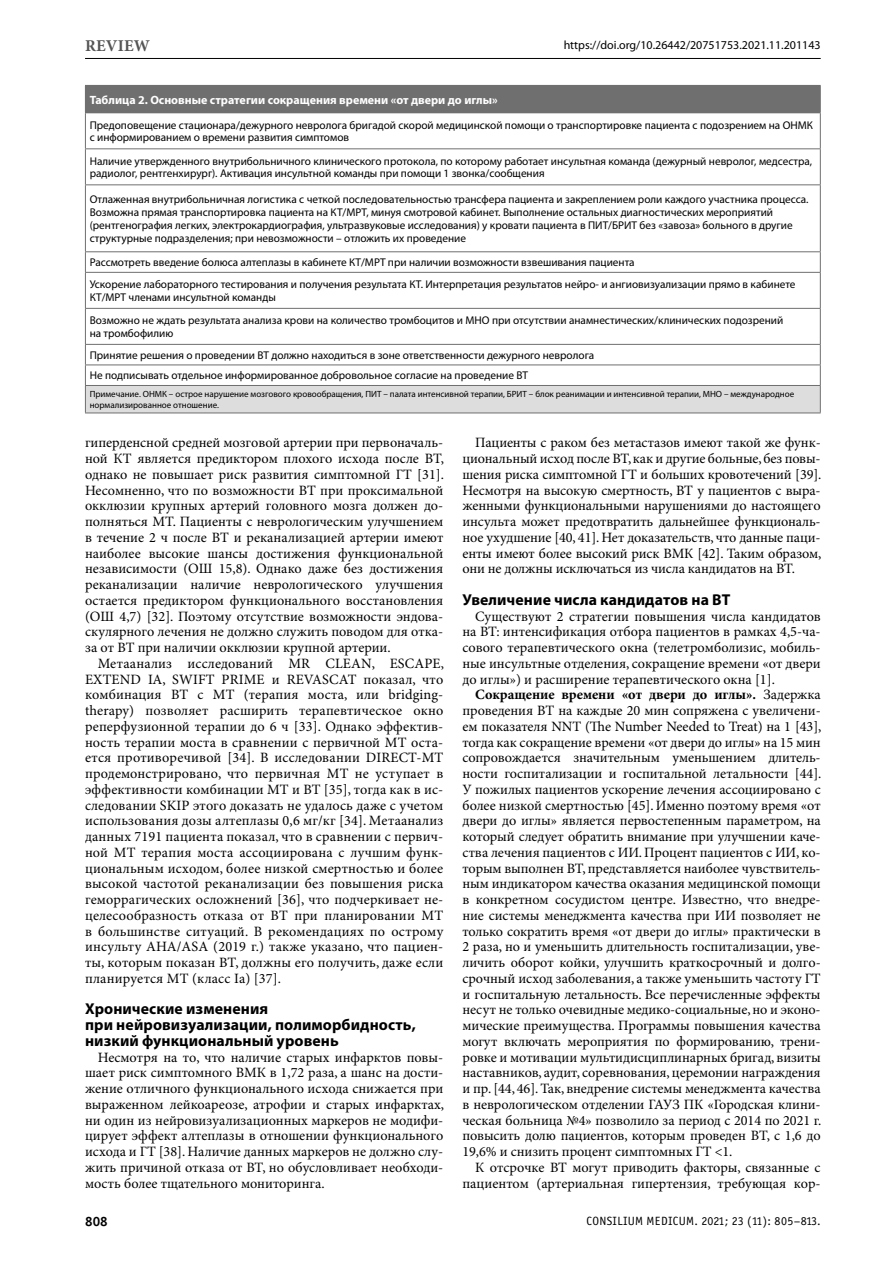
<style>
.page{position:relative;width:893px;height:1263px;background:#fff}
.page>*{position:absolute;margin:0;border:0;box-sizing:border-box;transform-origin:0 0}
.t1{font:700 16.5px "Minion Pro";letter-spacing:.01em;color:#545454}
.t2{font:700 15.75px/15.8px "Myriad Pro";letter-spacing:.005em;color:#000}
.t3{font:14.25px/15.8px "Minion Pro";color:#000;text-align:justify}
.t4{font:13.5px "Officina Sans Bold C";color:#000}
.t5{font:700 12px "Myriad Pro";color:#fff}
.t6{font:12px "Myriad Pro";color:#000}
.t7{font:12px "Officina Sans Book C";letter-spacing:.025em;color:#000}
.t8{font:11.25px/12.8px "Myriad Pro";color:#000}
.t9{font:9px/10.5px "Myriad Pro";color:#000}
.s1{font-weight:700}
</style>
<div class="page">
<hr style="left:85px;top:58px;width:736px;height:1px;background:#000">
<div style="left:85px;top:85px;width:735px;height:28px;background:#6f6f6f"></div>
<div style="left:85px;top:385px;width:735px;height:28px;background:#ddd"></div>
<hr style="left:85px;top:148px;width:736px;height:1px;background:#6f6f6f">
<hr style="left:85px;top:184px;width:736px;height:1px;background:#6f6f6f">
<hr style="left:85px;top:251px;width:736px;height:1px;background:#6f6f6f">
<hr style="left:85px;top:272px;width:736px;height:1px;background:#6f6f6f">
<hr style="left:85px;top:308px;width:736px;height:1px;background:#6f6f6f">
<hr style="left:85px;top:344px;width:736px;height:1px;background:#6f6f6f">
<hr style="left:85px;top:365px;width:736px;height:1px;background:#6f6f6f">
<hr style="left:85px;top:113px;width:1px;height:35px;background:#6f6f6f">
<hr style="left:820px;top:113px;width:1px;height:35px;background:#6f6f6f">
<hr style="left:85px;top:149px;width:1px;height:35px;background:#6f6f6f">
<hr style="left:820px;top:149px;width:1px;height:35px;background:#6f6f6f">
<hr style="left:85px;top:185px;width:1px;height:66px;background:#6f6f6f">
<hr style="left:820px;top:185px;width:1px;height:66px;background:#6f6f6f">
<svg style="left:85px;top:252px;width:1px;height:20px"></svg>
<svg style="left:820px;top:252px;width:1px;height:20px"></svg>
<hr style="left:85px;top:273px;width:1px;height:35px;background:#6f6f6f">
<hr style="left:820px;top:273px;width:1px;height:35px;background:#6f6f6f">
<hr style="left:85px;top:309px;width:1px;height:35px;background:#6f6f6f">
<hr style="left:820px;top:309px;width:1px;height:35px;background:#6f6f6f">
<hr style="left:85px;top:85px;width:736px;height:1px;background:#6f6f6f">
<svg style="left:820px;top:86px;width:1px;height:26px"></svg>
<hr style="left:85px;top:112px;width:736px;height:1px;background:#6f6f6f">
<hr style="left:85px;top:385px;width:736px;height:1px;background:#6f6f6f">
<svg style="left:85px;top:345px;width:1px;height:68px"></svg>
<svg style="left:820px;top:345px;width:1px;height:68px"></svg>
<hr style="left:85px;top:413px;width:736px;height:1px;background:#6f6f6f">
<p class="t1" style="left:85px;top:36px;width:66px">REVIEW</p>
<p class="t6" style="left:564px;top:39px;width:259px">https://doi.org/10.26442/20751753.2021.11.201143</p>
<p class="t5" style="left:90px;top:93px;width:410px">Таблица 2. Основные стратегии сокращения времени «от двери до иглы»</p>
<p class="t8" style="left:90px;top:119px;width:725px">Предоповещение стационара/дежурного невролога бригадой скорой медицинской помощи о транспортировке пациента с подозрением на ОНМК с информированием о времени развития симптомов</p>
<p class="t8" style="left:90px;top:155px;width:724px">Наличие утвержденного внутрибольничного клинического протокола, по которому работает инсультная команда (дежурный невролог, медсестра, радиолог, рентгенхирург). Активация инсультной команды при помощи 1 звонка/сообщения</p>
<p class="t8" style="left:90px;top:193px;width:720px">Отлаженная внутрибольничная логистика с четкой последовательностью трансфера пациента и закреплением роли каждого участника процесса.<br>Возможна прямая транспортировка пациента на КТ/МРТ, минуя смотровой кабинет. Выполнение остальных диагностических мероприятий (рентгенография легких, электрокардиография, ультразвуковые исследования) у кровати пациента в ПИТ/БРИТ без «завоза» больного в другие структурные подразделения; при невозможности – отложить их проведение</p>
<p class="t8" style="left:90px;top:252px;width:707px;line-height:21.9px">Рассмотреть введение болюса алтеплазы в кабинете КТ/МРТ при наличии возможности взвешивания пациента<br>Ускорение лабораторного тестирования и получения результата КТ. Интерпретация результатов нейро- и ангиовизуализации прямо в кабинете</p>
<p class="t8" style="left:90px;top:286px;width:695px;line-height:23.2px">КТ/МРТ членами инсультной команды<br>Возможно не ждать результата анализа крови на количество тромбоцитов и МНО при отсутствии анамнестических/клинических подозрений</p>
<p class="t8" style="left:90px;top:322px;width:506px;line-height:21.9px">на тромбофилию<br>Принятие решения о проведении ВТ должно находиться в зоне ответственности дежурного невролога</p>
<p class="t8" style="left:90px;top:369px;width:440px">Не подписывать отдельное информированное добровольное согласие на проведение ВТ</p>
<p class="t9" style="left:90px;top:389px;width:706px">Примечание. ОНМК – острое нарушение мозгового кровообращения, ПИТ – палата интенсивной терапии, БРИТ – блок реанимации и интенсивной терапии, МНО – международное нормализированное отношение.</p>
<p class="t3" style="left:85px;top:435px;width:360px">гиперденсной средней мозговой артерии при первоначаль&shy;ной КТ является предиктором плохого исхода после ВТ, однако не повышает риск развития симптомной ГТ [31].<br>Несомненно, что по возможности ВТ при проксимальной окклюзии крупных артерий головного мозга должен до&shy;полняться МТ. Пациенты с неврологическим улучшением в течение 2 ч после ВТ и реканализацией артерии имеют наиболее высокие шансы достижения функциональной независимости (ОШ 15,8). Однако даже без достижения реканализации наличие неврологического улучшения остается предиктором функционального восстановления (ОШ 4,7) [32]. Поэтому отсутствие возможности эндова&shy;скулярного лечения не должно служить поводом для отка&shy;за от ВТ при наличии окклюзии крупной артерии.</p>
<p class="t3" style="left:85px;top:656px;width:360px;text-indent:13px">Метаанализ исследований MR CLEAN, ESCAPE, EXTEND IA, SWIFT PRIME и REVASCAT показал, что комбинация ВТ с МТ (терапия моста, или bridging&shy;therapy) позволяет расширить терапевтическое окно реперфузионной терапии до 6 ч [33]. Однако эффектив&shy;ность терапии моста в сравнении с первичной МТ оста&shy;ется противоречивой [34]. В исследовании DIRECT-MT продемонстрировано, что первичная МТ не уступает в эффективности комбинации МТ и ВТ [35], тогда как в ис&shy;следовании SKIP этого доказать не удалось даже с учетом использования дозы алтеплазы 0,6 мг/кг [34]. Метаанализ данных 7191 пациента показал, что в сравнении с первич&shy;ной МТ терапия моста ассоциирована с лучшим функ&shy;циональным исходом, более низкой смертностью и более высокой частотой реканализации без повышения риска геморрагических осложнений [36], что подчеркивает не&shy;целесообразность отказа от ВТ при планировании МТ в большинстве ситуаций. В рекомендациях по острому инсульту AHA/ASA (2019 г.) также указано, что пациен&shy;ты, которым показан ВТ, должны его получить, даже если планируется МТ (класс Iа) [37].</p>
<p class="t2" style="left:85px;top:1001px;width:332px">Хронические изменения<br>при нейровизуализации, полиморбидность, низкий функциональный уровень</p>
<p class="t3" style="left:85px;top:1050px;width:361px;text-indent:13px">Несмотря на то, что наличие старых инфарктов повы&shy;шает риск симптомного ВМК в 1,72 раза, а шанс на дости&shy;жение отличного функционального исхода снижается при выраженном лейкоареозе, атрофии и старых инфарктах, ни один из нейровизуализационных маркеров не модифи&shy;цирует эффект алтеплазы в отношении функционального исхода и ГТ [38]. Наличие данных маркеров не должно слу&shy;жить причиной отказа от ВТ, но обусловливает необходи&shy;мость более тщательного мониторинга.</p>
<p class="t3" style="left:462px;top:435px;width:361px;text-indent:13px">Пациенты с раком без метастазов имеют такой же функ&shy;циональный исход после ВТ, как и другие больные, без повы&shy;шения риска симптомной ГТ и больших кровотечений [39].<br>Несмотря на высокую смертность, ВТ у пациентов с выра&shy;женными функциональными нарушениями до настоящего инсульта может предотвратить дальнейшее функциональ&shy;ное ухудшение [40, 41]. Нет доказательств, что данные паци&shy;енты имеют более высокий риск ВМК [42]. Таким образом, они не должны исключаться из числа кандидатов на ВТ.</p>
<p class="t2" style="left:462px;top:592px;width:269px">Увеличение числа кандидатов на ВТ</p>
<p class="t3" style="left:462px;top:609px;width:360px;text-indent:13px">Существуют 2 стратегии повышения числа кандидатов на ВТ: интенсификация отбора пациентов в рамках 4,5-ча&shy;сового терапевтического окна (телетромболизис, мобиль&shy;ные инсультные отделения, сокращение времени «от двери до иглы») и расширение терапевтического окна [1].</p>
<p class="t3" style="left:462px;top:687px;width:361px;text-indent:13px"><span class="s1">Сокращение времени «от двери до иглы».</span> Задержка проведения ВТ на каждые 20 мин сопряжена с увеличени&shy;ем показателя NNT (The Number Needed to Treat) на 1 [43], тогда как сокращение времени «от двери до иглы» на 15 мин сопровождается значительным уменьшением длитель&shy;ности госпитализации и госпитальной летальности [44].<br>У пожилых пациентов ускорение лечения ассоциировано с более низкой смертностью [45]. Именно поэтому время «от двери до иглы» является первостепенным параметром, на который следует обратить внимание при улучшении каче&shy;ства лечения пациентов с ИИ. Процент пациентов с ИИ, ко&shy;торым выполнен ВТ, представляется наиболее чувствитель&shy;ным индикатором качества оказания медицинской помощи в конкретном сосудистом центре. Известно, что внедре&shy;ние системы менеджмента качества при ИИ позволяет не только сократить время «от двери до иглы» практически в 2 раза, но и уменьшить длительность госпитализации, уве&shy;личить оборот койки, улучшить краткосрочный и долго&shy;срочный исход заболевания, а также уменьшить частоту ГТ и госпитальную летальность. Все перечисленные эффекты несут не только очевидные медико-социальные, но и эконо&shy;мические преимущества. Программы повышения качества могут включать мероприятия по формированию, трени&shy;ровке и мотивации мультидисциплинарных бригад, визиты наставников, аудит, соревнования, церемонии награждения и пр. [44, 46]. Так, внедрение системы менеджмента качества в неврологическом отделении ГАУЗ ПК «Городская клини&shy;ческая больница №4» позволило за период с 2014 по 2021 г. повысить долю пациентов, которым проведен ВТ, с 1,6 до 19,6% и снизить процент симптомных ГТ &lt;1.</p>
<p class="t3" style="left:462px;top:1160px;width:360px;text-align:right">К отсрочке ВТ могут приводить факторы, связанные с пациентом (артериальная гипертензия, требующая кор-</p>
<p class="t4" style="left:85px;top:1214px;width:24px">808</p>
<p class="t7" style="left:587px;top:1214px;width:236px">CONSILIUM MEDICUM. 2021; 23 (11): 805–813.</p>
</div>
